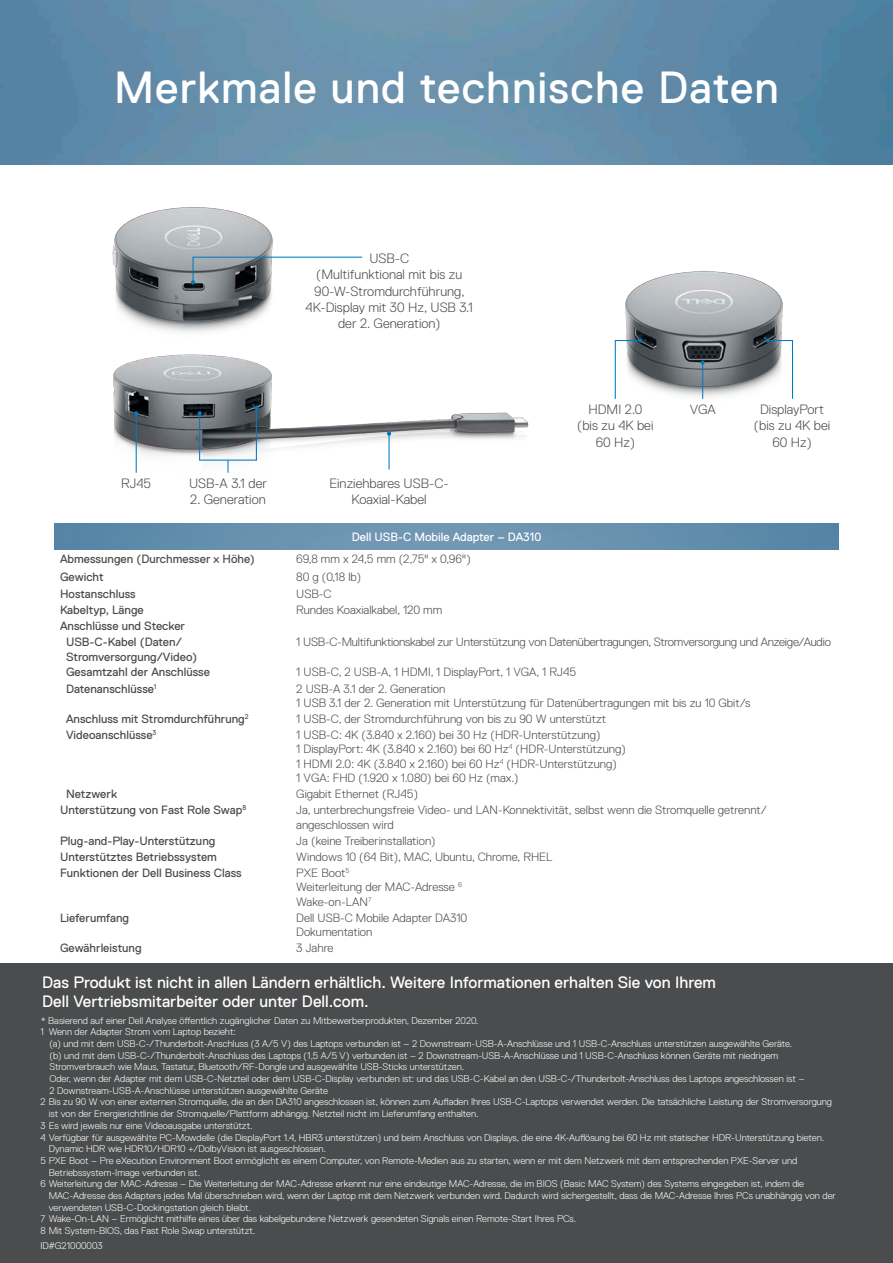
<style>
.page{position:relative;width:893px;height:1263px;background:#fff}
.page>*{position:absolute;margin:0;border:0;box-sizing:border-box;transform-origin:0 0}
.t1{font:45px "Dell Replica";letter-spacing:.025em;color:#fff}
.t2{font:16.5px/19.8px "Dell Replica";color:#fff}
.Interior_-_body{font:300 13.5px/16.2px "Dell Replica";color:#4b4c4d;text-align:center}
.Spec_body{font:300 12px/14.4px "Dell Replica";color:#4b4c4d}
.Spec_body-2{font:12px/14.4px "Dell Replica";color:#4b4c4d}
.Spec_body-3{font:300 12px "Dell Replica";letter-spacing:-.02em;color:#4b4c4d}
.Spec_body-4{font:12px "Dell Replica";color:#fff}
.Footnotes_-_white{font:300 9.75px/11.7px "Dell Replica";color:#fff}
</style>
<div class="page">
<img style="left:0;top:0;width:893px;height:165px">
<img style="left:112px;top:207px;width:161px;height:125px">
<img style="left:74px;top:354px;width:489px;height:170px">
<hr style="left:136px;top:413px;width:1px;height:60px;background:#007bc2">
<svg style="left:134px;top:411px;width:4px;height:4px"></svg>
<hr style="left:389px;top:434px;width:1px;height:36px;background:#007bc2">
<svg style="left:387px;top:431px;width:4px;height:5px"></svg>
<img style="left:54px;top:524px;width:785px;height:25px">
<img style="left:625px;top:271px;width:158px;height:128px">
<hr style="left:702px;top:363px;width:1px;height:36px;background:#007bc2">
<svg style="left:701px;top:360px;width:4px;height:5px"></svg>
<div style="left:0;top:964px;width:893px;height:299px;background:#4b4c4d"></div>
<svg style="left:191px;top:256px;width:172px;height:28px"></svg>
<svg style="left:614px;top:338px;width:28px;height:61px"></svg>
<svg style="left:765px;top:338px;width:28px;height:61px"></svg>
<svg style="left:198px;top:406px;width:60px;height:67px"></svg>
<p class="t1" style="left:114px;top:62px;width:666px">Merkmale und technische Daten</p>
<p class="Interior_-_body" style="left:369px;top:250px;width:41px">USB-C</p>
<p class="Interior_-_body" style="left:306px;top:267px;width:169px">(Multifunktional mit bis zu<br>90-W-Stromdurchführung,<br>4K-Display mit 30 Hz, USB 3.1 der 2. Generation)</p>
<p class="Interior_-_body" style="left:121px;top:475px;width:31px">RJ45</p>
<p class="Interior_-_body" style="left:329px;top:475px;width:121px">Einziehbares USB-C-<br>Koaxial-Kabel</p>
<p class="Interior_-_body" style="left:189px;top:475px;width:80px">USB-A 3.1 der</p>
<p class="Interior_-_body" style="left:190px;top:491px;width:77px">2. Generation</p>
<p class="Spec_body-4" style="left:352px;top:530px;width:191px">Dell USB-C Mobile Adapter – DA310</p>
<p class="Interior_-_body" style="left:577px;top:402px;width:78px">HDMI 2.0 (bis zu 4K bei<br>60 Hz)</p>
<p class="Interior_-_body" style="left:690px;top:402px;width:28px">VGA</p>
<p class="Interior_-_body" style="left:754px;top:402px;width:78px">DisplayPort (bis zu 4K bei<br>60 Hz)</p>
<p class="Spec_body-2" style="left:60px;top:552px;width:197px">Abmessungen (Durchmesser x Höhe)</p>
<p class="Spec_body" style="left:296px;top:552px;width:176px">69,8 mm x 24,5 mm (2,75" x 0,96")</p>
<p class="Spec_body-2" style="left:60px;top:570px;width:45px">Gewicht</p>
<p class="Spec_body" style="left:296px;top:570px;width:66px">80 g (0,18 lb)</p>
<p class="Spec_body-2" style="left:60px;top:586px;width:77px">Hostanschluss</p>
<p class="Spec_body" style="left:296px;top:586px;width:37px">USB-C</p>
<p class="Spec_body-2" style="left:60px;top:602px;width:85px">Kabeltyp, Länge</p>
<p class="Spec_body" style="left:296px;top:602px;width:147px">Rundes Koaxialkabel, 120 mm</p>
<p class="Spec_body-2" style="left:60px;top:619px;width:127px">Anschlüsse und Stecker</p>
<p class="Spec_body-2" style="left:66px;top:635px;width:133px">USB-C-Kabel (Daten/<br>Stromversorgung/Video)</p>
<p class="Spec_body-3" style="left:296px;top:635px;width:536px">1 USB-C-Multifunktionskabel zur Unterstützung von Datenübertragungen, Stromversorgung und Anzeige/Audio</p>
<p class="Spec_body-2" style="left:66px;top:665px;width:145px">Gesamtzahl der Anschlüsse</p>
<p class="Spec_body" style="left:296px;top:665px;width:281px">1 USB-C, 2 USB-A, 1 HDMI, 1 DisplayPort, 1 VGA, 1 RJ45</p>
<p class="Spec_body-2" style="left:66px;top:681px;width:92px">Datenanschlüsse<sup>1</sup></p>
<p class="Spec_body" style="left:296px;top:681px;width:151px">2 USB-A 3.1 der 2. Generation</p>
<p class="Spec_body" style="left:296px;top:696px;width:455px">1 USB 3.1 der 2. Generation mit Unterstützung für Datenübertragungen mit bis zu 10 Gbit/s</p>
<p class="Spec_body-2" style="left:66px;top:712px;width:184px">Anschluss mit Stromdurchführung<sup>2</sup></p>
<p class="Spec_body" style="left:296px;top:712px;width:311px">1 USB-C, der Stromdurchführung von bis zu 90 W unterstützt</p>
<p class="Spec_body-2" style="left:66px;top:728px;width:92px">Videoanschlüsse<sup>3</sup></p>
<p class="Spec_body" style="left:296px;top:728px;width:306px">1 USB-C: 4K (3.840 x 2.160) bei 30 Hz (HDR-Unterstützung)</p>
<p class="Spec_body" style="left:296px;top:742px;width:331px">1 DisplayPort: 4K (3.840 x 2.160) bei 60 Hz<sup>4</sup> (HDR-Unterstützung)</p>
<p class="Spec_body" style="left:296px;top:757px;width:322px">1 HDMI 2.0: 4K (3.840 x 2.160) bei 60 Hz<sup>4</sup> (HDR-Unterstützung)</p>
<p class="Spec_body" style="left:296px;top:771px;width:224px">1 VGA: FHD (1.920 x 1.080) bei 60 Hz (max.)</p>
<p class="Spec_body-2" style="left:66px;top:787px;width:52px">Netzwerk</p>
<p class="Spec_body" style="left:296px;top:787px;width:123px">Gigabit Ethernet (RJ45)</p>
<p class="Spec_body-2" style="left:60px;top:803px;width:188px">Unterstützung von Fast Role Swap<sup>8</sup></p>
<p class="Spec_body" style="left:296px;top:803px;width:472px">Ja, unterbrechungsfreie Video- und LAN-Konnektivität, selbst wenn die Stromquelle getrennt/ angeschlossen wird</p>
<p class="Spec_body-2" style="left:60px;top:833px;width:157px">Plug-and-Play-Unterstützung</p>
<p class="Spec_body" style="left:296px;top:833px;width:141px">Ja (keine Treiberinstallation)</p>
<p class="Spec_body-2" style="left:60px;top:849px;width:158px">Unterstütztes Betriebssystem</p>
<p class="Spec_body" style="left:296px;top:849px;width:258px">Windows 10 (64 Bit), MAC, Ubuntu, Chrome, RHEL</p>
<p class="Spec_body-2" style="left:60px;top:866px;width:183px">Funktionen der Dell Business Class</p>
<p class="Spec_body" style="left:296px;top:866px;width:55px">PXE Boot<sup>5</sup></p>
<p class="Spec_body" style="left:296px;top:880px;width:167px">Weiterleitung der MAC-Adresse <sup>6</sup></p>
<p class="Spec_body" style="left:296px;top:894px;width:77px">Wake-on-LAN<sup>7</sup></p>
<p class="Spec_body-2" style="left:60px;top:910px;width:71px">Lieferumfang</p>
<p class="Spec_body" style="left:296px;top:910px;width:172px">Dell USB-C Mobile Adapter DA310</p>
<p class="Spec_body" style="left:296px;top:925px;width:78px">Dokumentation</p>
<p class="Spec_body-2" style="left:60px;top:940px;width:83px">Gewährleistung</p>
<p class="Spec_body" style="left:296px;top:940px;width:39px">3 Jahre</p>
<p class="t2" style="left:42px;top:972px;width:675px">Das Produkt ist nicht in allen Ländern erhältlich. Weitere Informationen erhalten Sie von Ihrem<br>Dell Vertriebsmitarbeiter oder unter Dell.com.</p>
<p class="Footnotes_-_white" style="left:40px;top:1014px;width:440px">* Basierend auf einer Dell Analyse öffentlich zugänglicher Daten zu Mitbewerberprodukten, Dezember 2020.</p>
<p class="Footnotes_-_white" style="left:40px;top:1026px;width:197px">1 Wenn der Adapter Strom vom Laptop bezieht:</p>
<p class="Footnotes_-_white" style="left:49px;top:1038px;width:744px">(a) und mit dem USB-C-/Thunderbolt-Anschluss (3 A/5 V) des Laptops verbunden ist – 2 Downstream-USB-A-Anschlüsse und 1 USB-C-Anschluss unterstützen ausgewählte Geräte.</p>
<p class="Footnotes_-_white" style="left:49px;top:1049px;width:730px">(b) und mit dem USB-C-/Thunderbolt-Anschluss des Laptops (1,5 A/5 V) verbunden ist – 2 Downstream-USB-A-Anschlüsse und 1 USB-C-Anschluss können Geräte mit niedrigem<br>Stromverbrauch wie Maus, Tastatur, Bluetooth/RF-Dongle und ausgewählte USB-Sticks unterstützen.</p>
<p class="Footnotes_-_white" style="left:49px;top:1073px;width:757px">Oder, wenn der Adapter mit dem USB-C-Netzteil oder dem USB-C-Display verbunden ist: und das USB-C-Kabel an den USB-C-/Thunderbolt-Anschluss des Laptops angeschlossen ist –<br>2 Downstream-USB-A-Anschlüsse unterstützen ausgewählte Geräte</p>
<p class="Footnotes_-_white" style="left:49px;top:1096px;width:785px;text-indent:-8px">2 Bis zu 90 W von einer externen Stromquelle, die an den DA310 angeschlossen ist, können zum Aufladen Ihres USB-C-Laptops verwendet werden. Die tatsächliche Leistung der Stromversorgung ist von der Energierichtlinie der Stromquelle/Plattform abhängig. Netzteil nicht im Lieferumfang enthalten.</p>
<p class="Footnotes_-_white" style="left:40px;top:1120px;width:214px">3 Es wird jeweils nur eine Videoausgabe unterstützt.</p>
<p class="Footnotes_-_white" style="left:49px;top:1131px;width:777px;text-indent:-8px">4 Verfügbar für ausgewählte PC-Mowdelle (die DisplayPort 1.4, HBR3 unterstützen) und beim Anschluss von Displays, die eine 4K-Auflösung bei 60 Hz mit statischer HDR-Unterstützung bieten.<br>Dynamic HDR wie HDR10/HDR10 +/DolbyVision ist ausgeschlossen.</p>
<p class="Footnotes_-_white" style="left:49px;top:1155px;width:750px;text-indent:-8px">5 PXE Boot – Pre eXecution Environment Boot ermöglicht es einem Computer, von Remote-Medien aus zu starten, wenn er mit dem Netzwerk mit dem entsprechenden PXE-Server und<br>Betriebssystem-Image verbunden ist.</p>
<p class="Footnotes_-_white" style="left:49px;top:1178px;width:789px;text-indent:-8px">6 Weiterleitung der MAC-Adresse – Die Weiterleitung der MAC-Adresse erkennt nur eine eindeutige MAC-Adresse, die im BIOS (Basic MAC System) des Systems eingegeben ist, indem die<br>MAC-Adresse des Adapters jedes Mal überschrieben wird, wenn der Laptop mit dem Netzwerk verbunden wird. Dadurch wird sichergestellt, dass die MAC-Adresse Ihres PCs unabhängig von der verwendeten USB-C-Dockingstation gleich bleibt.</p>
<p class="Footnotes_-_white" style="left:40px;top:1213px;width:537px">7 Wake-On-LAN – Ermöglicht mithilfe eines über das kabelgebundene Netzwerk gesendeten Signals einen Remote-Start Ihres PCs.</p>
<p class="Footnotes_-_white" style="left:40px;top:1225px;width:216px">8 Mit System-BIOS, das Fast Role Swap unterstützt.</p>
<p class="Footnotes_-_white" style="left:40px;top:1240px;width:64px">ID#G21000003</p>
</div>
